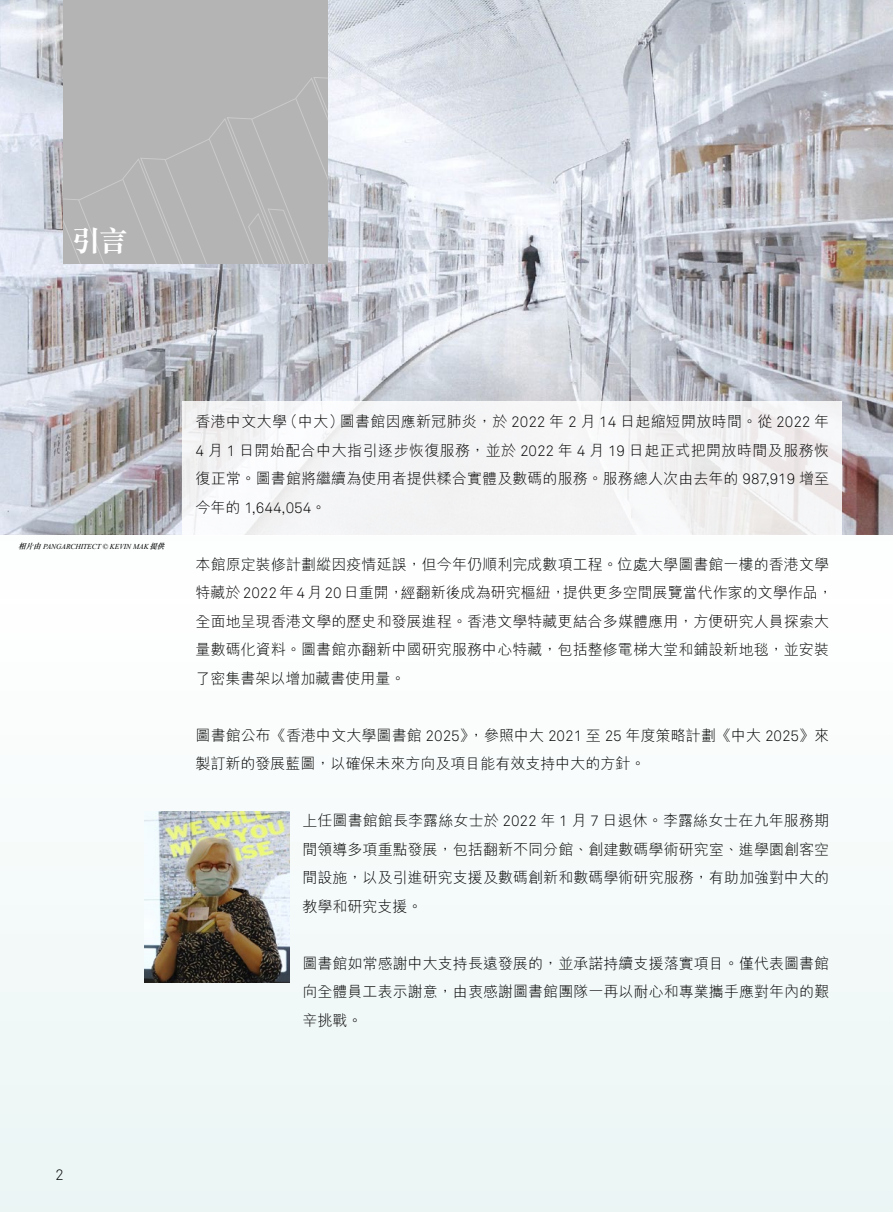
<style>
.page{position:relative;width:893px;height:1212px;background:#f5fafa}
.page>*{position:absolute;margin:0;border:0;box-sizing:border-box;transform-origin:0 0}
.t1{font:700 29.7px "M Sung HK";color:#fff}
.t2{font:300 15px/28.5px "M Hei HK";letter-spacing:.005em;color:#000;text-align:justify}
.t3{font:300 15px "Akkurat";color:#000}
.t4{font:italic 7.5px "Times New Roman";letter-spacing:-.01em;color:#000}
.s1{font-family:"M Sung HK";font-weight:500}
.s2{font-family:"Akkurat"}
.s3{font-family:"M Hei HK"}
</style>
<div class="page">
<img style="left:0;top:0;width:893px;height:534px">
<div style="left:183px;top:401px;width:659px;height:134px;background:#f4f4f5"></div>
<img style="left:145px;top:811px;width:145px;height:171px">
<div style="left:64px;top:0;width:264px;height:264px;background:#b4b4b4"></div>
<svg style="left:64px;top:159px;width:76px;height:105px"></svg>
<svg style="left:140px;top:77px;width:188px;height:187px"></svg>
<div style="left:10px;top:534px;width:163px;height:25px;background:#fff"></div>
<h1 class="t1" style="left:71px;top:227px;width:58px">引言</h1>
<p class="t4" style="left:18px;top:541px;width:151px"><span class="s1">相片由</span>PANGARCHITECT © KEVIN MAK<span class="s1">提供</span></p>
<p class="t2" style="left:196px;top:407px;width:635px">香港中文大學（中大）圖書館因應新冠肺炎，於 <span class="s2">2022</span> 年 <span class="s2">2</span> 月 <span class="s2">14</span> 日起縮短開放時間。從 <span class="s2">2022</span> 年<span class="s2">4</span> 月 <span class="s2">1</span> 日開始配合中大指引逐步恢復服務，並於 <span class="s2">2022</span> 年 <span class="s2">4</span> 月 <span class="s2">19</span> 日起正式把開放時間及服務恢復正常。圖書館將繼續為使用者提供糅合實體及數碼的服務。服務總人次由去年的 <span class="s2">987,919</span> 增至</p>
<p class="t3" style="left:196px;top:499px;width:132px"><span class="s3">今年的</span> 1,644,054<span class="s3">。</span></p>
<p class="t2" style="left:196px;top:550px;width:639px;text-align:left">本館原定裝修計劃縱因疫情延誤，但今年仍順利完成數項工程。位處大學圖書館一樓的香港文學特藏於<span class="s2">2022</span>年<span class="s2">4</span>月<span class="s2">20</span>日重開，經翻新後成為研究樞紐，提供更多空間展覽當代作家的文學作品，全面地呈現香港文學的歷史和發展進程。香港文學特藏更結合多媒體應用，方便研究人員探索大量數碼化資料。圖書館亦翻新中國研究服務中心特藏，包括整修電梯大堂和鋪設新地毯，並安裝了密集書架以增加藏書使用量。</p>
<p class="t2" style="left:196px;top:721px;width:635px">圖書館公布《香港中文大學圖書館 <span class="s2">2025</span>》，參照中大 <span class="s2">2021</span> 至 <span class="s2">25</span> 年度策略計劃《中大 <span class="s2">2025</span>》來製訂新的發展藍圖，以確保未來方向及項目能有效支持中大的方針。</p>
<p class="t2" style="left:302px;top:806px;width:528px">上任圖書館館長李露絲女士於 <span class="s2">2022</span> 年 <span class="s2">1</span> 月 <span class="s2">7</span> 日退休。李露絲女士在九年服務期間領導多項重點發展，包括翻新不同分館、創建數碼學術研究室、進學園創客空間設施，以及引進研究支援及數碼創新和數碼學術研究服務，有助加強對中大的教學和研究支援。</p>
<p class="t2" style="left:302px;top:949px;width:528px">圖書館如常感謝中大支持長遠發展的，並承諾持續支援落實項目。僅代表圖書館向全體員工表示謝意，由衷感謝圖書館團隊一再以耐心和專業攜手應對年內的艱辛挑戰。</p>
<p class="t3" style="left:55px;top:1166px;width:10px">2</p>
</div>
